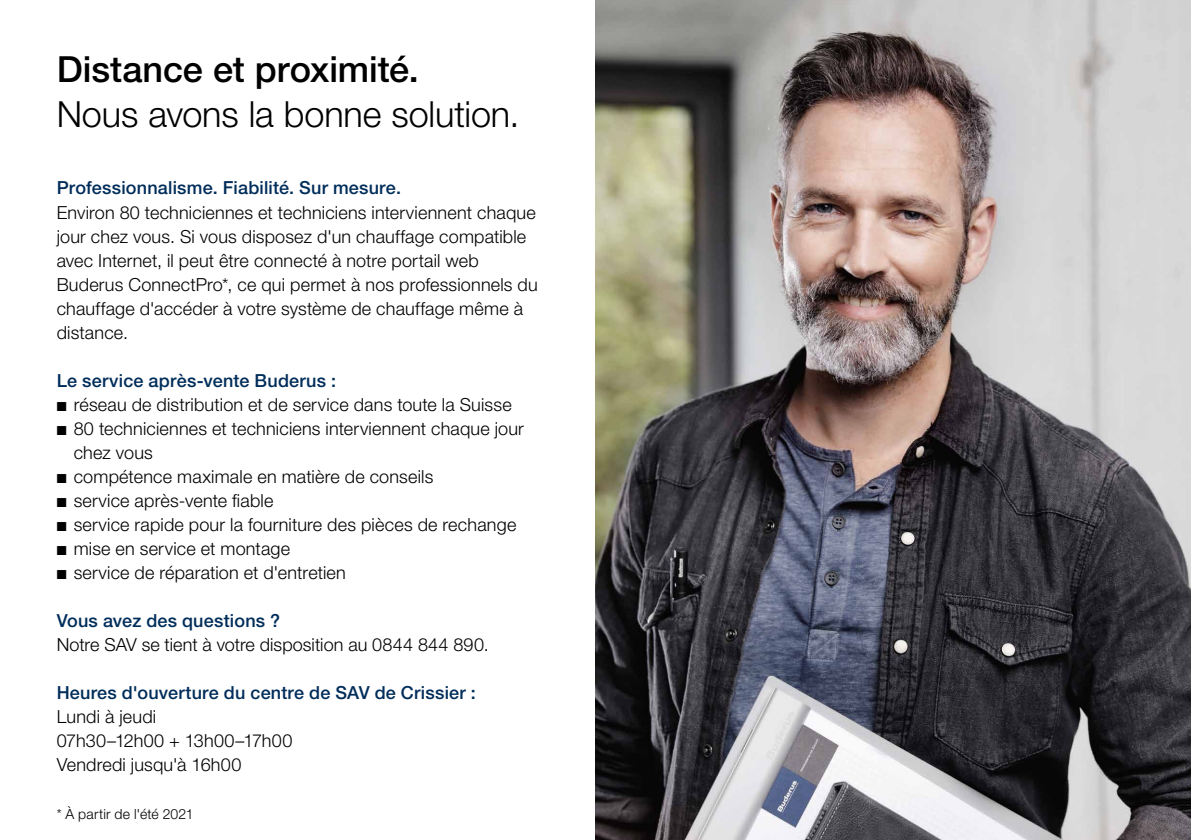
<style>
.page{position:relative;width:1191px;height:840px;background:#fff}
.page>*{position:absolute;margin:0;border:0;box-sizing:border-box;transform-origin:0 0}
.t1{font:300 36px "Helvetica Neue LT Pro";letter-spacing:-.005em;color:#000}
.t2{font:500 36px "Helvetica Neue LT Pro";color:#000}
.t3{font:300 18px/24px "Helvetica Neue LT Pro";letter-spacing:.01em;color:#000}
.t4{font:500 18px "Helvetica Neue LT Pro";letter-spacing:.01em;color:#002d5a}
.t5{font:300 14px "Helvetica Neue LT Pro";letter-spacing:.01em;color:#000}
</style>
<div class="page">
<img style="left:595px;top:0;width:596px;height:839px">
<h1 class="t2" style="left:57px;top:48px;width:364px">Distance et proximité.</h1>
<h1 class="t1" style="left:57px;top:92px;width:464px">Nous avons la bonne solution.</h1>
<p class="t4" style="left:57px;top:177px;width:346px">Professionnalisme. Fiabilité. Sur mesure.</p>
<p class="t3" style="left:57px;top:199px;width:482px">Environ 80 techniciennes et techniciens interviennent chaque jour chez vous. Si vous disposez d'un chauffage compatible avec Internet, il peut être connecté à notre portail web Buderus ConnectPro*, ce qui permet à nos professionnels du chauffage d'accéder à votre système de chauffage même à distance.</p>
<p class="t4" style="left:57px;top:369px;width:281px">Le service après-vente Buderus :</p>
<p class="t3" style="left:57px;top:391px;width:456px">■ réseau de distribution et de service dans toute la Suisse</p>
<p class="t3" style="left:74px;top:415px;width:452px;text-indent:-17px">■ 80 techniciennes et techniciens interviennent chaque jour chez vous</p>
<p class="t3" style="left:57px;top:463px;width:378px">■ compétence maximale en matière de conseils</p>
<p class="t3" style="left:57px;top:487px;width:218px">■ service après-vente fiable</p>
<p class="t3" style="left:57px;top:511px;width:461px">■ service rapide pour la fourniture des pièces de rechange</p>
<p class="t3" style="left:57px;top:535px;width:235px">■ mise en service et montage</p>
<p class="t3" style="left:57px;top:559px;width:291px">■ service de réparation et d'entretien</p>
<p class="t4" style="left:57px;top:609px;width:225px">Vous avez des questions ?</p>
<p class="t3" style="left:57px;top:631px;width:433px">Notre SAV se tient à votre disposition au 0844 844 890.</p>
<p class="t4" style="left:57px;top:681px;width:420px">Heures d'ouverture du centre de SAV de Crissier :</p>
<p class="t3" style="left:57px;top:703px;width:237px">Lundi à jeudi<br>07h30–12h00 + 13h00–17h00<br>Vendredi jusqu'à 16h00</p>
<p class="t5" style="left:57px;top:805px;width:138px">* À partir de l'été 2021</p>
</div>
